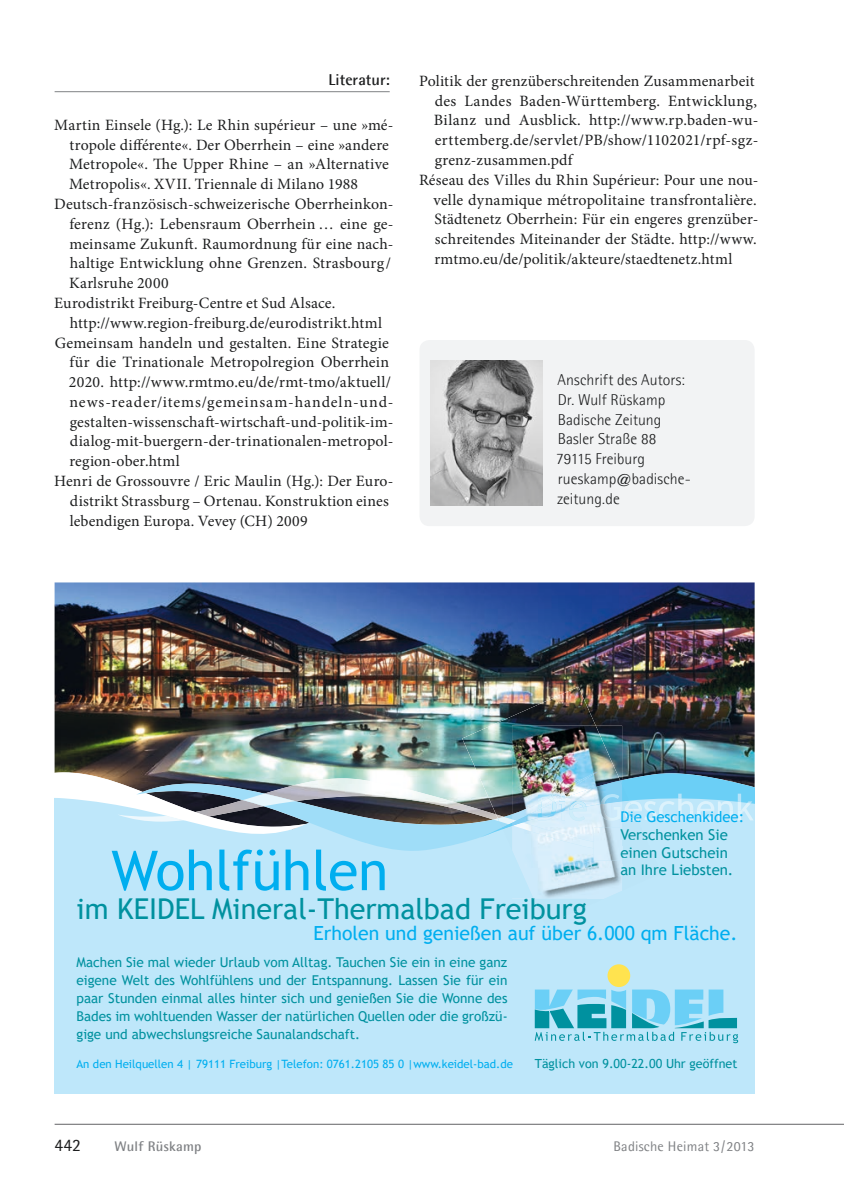
<style>
.page{position:relative;width:844px;height:1191px;background:#fff}
.page>*{position:absolute;margin:0;border:0;box-sizing:border-box;transform-origin:0 0}
.t1{font:54.95px "Trebuchet MS";color:#00aeef}
.t2{font:28.7px "Trebuchet MS";color:#00919f}
.t3{font:28.7px "Trebuchet MS";color:#00929f}
.t4{font:19.43px "Trebuchet MS";color:#00aeef}
.t5{font:17.5px "Agfa Rotis Semisans";color:#1d1e1f}
.t6{font:15.75px "Minion Pro";letter-spacing:.01em;color:#1d1e1f}
.t7{font:300 15.75px/19.8px "Agfa Rotis Semisans";letter-spacing:.005em;color:#1d1e1f}
.t8{font:15.75px "Minion Pro";letter-spacing:.055em;color:#1d1e1f}
.t9{font:700 15.75px "Agfa Rotis Semisans";letter-spacing:.005em;color:#1d1e1f}
.t10{font:14.88px/17.8px "Trebuchet MS";color:#00919f}
.t11{font:14px "Agfa Rotis Semisans";letter-spacing:.015em;color:#808285}
.t12{font:700 14px "Agfa Rotis Semisans";letter-spacing:.015em;color:#808285}
.t13{font:13.47px/18px "Trebuchet MS";color:#00919f;text-align:justify}
.t14{font:12.6px "Trebuchet MS";color:#00919f}
.t15{font:11.38px "Trebuchet MS";color:#00aeef}
.s1{color:#00aeef}
.s2{color:#00929f}
</style>
<div class="page">
<hr style="left:55px;top:1124px;width:788px;height:1px;background:#636366">
<hr style="left:55px;top:91px;width:334px;height:1px;background:#808285">
<div style="left:419px;top:340px;width:335px;height:186px;background:#f2f3f4;border-radius:10px"></div>
<img style="left:430px;top:361px;width:112px;height:144px">
<img style="left:55px;top:582px;width:699px;height:184px">
<div style="left:55px;top:857px;width:699px;height:236px;background:#bee7fa"></div>
<svg style="left:136px;top:760px;width:326px;height:6px;background:#8a9f99"></svg>
<div style="left:593px;top:827px;width:161px;height:33px;background:#bee7fa"></div>
<div style="left:607px;top:964px;width:23px;height:23px;background:#ffe34f;border-radius:50%"></div>
<svg style="left:534px;top:989px;width:204px;height:54px;background:#7ccde4"></svg>
<img style="left:620px;top:725px;width:2px;height:41px">
<img style="left:586px;top:899px;width:17px;height:7px">
<img style="left:533px;top:899px;width:53px;height:26px">
<img style="left:622px;top:860px;width:35px;height:31px">
<img style="left:462px;top:686px;width:133px;height:80px">
<img style="left:622px;top:864px;width:39px;height:11px">
<img style="left:512px;top:725px;width:108px;height:41px">
<img style="left:512px;top:857px;width:110px;height:42px">
<img style="left:593px;top:857px;width:29px;height:3px">
<img style="left:55px;top:766px;width:699px;height:91px">
<svg style="left:620px;top:864px;width:2px;height:11px"></svg>
<p class="t9" style="left:328px;top:70px;width:63px">Literatur:</p>
<p class="t6" style="left:54px;top:119px;width:341px">Martin Einsele (Hg.): Le Rhin supérieur – une »mé-</p>
<p class="t6" style="left:70px;top:138px;width:321px">tropole différente«. Der Oberrhein – eine »andere</p>
<p class="t6" style="left:69px;top:158px;width:321px">Metropole«. The Upper Rhine – an »Alternative</p>
<p class="t6" style="left:69px;top:178px;width:290px">Metropolis«. XVII. Triennale di Milano 1988</p>
<p class="t6" style="left:54px;top:198px;width:341px">Deutsch-französisch-schweizerische Oberrheinkon-</p>
<p class="t6" style="left:70px;top:217px;width:325px">ferenz (Hg.): Lebensraum Oberrhein … eine ge-</p>
<p class="t6" style="left:70px;top:237px;width:325px">meinsame Zukunft. Raumordnung für eine nach-</p>
<p class="t6" style="left:70px;top:257px;width:323px">haltige Entwicklung ohne Grenzen. Strasbourg/</p>
<p class="t6" style="left:69px;top:277px;width:101px">Karlsruhe 2000</p>
<p class="t6" style="left:54px;top:297px;width:282px">Eurodistrikt Freiburg-Centre et Sud Alsace.</p>
<p class="t6" style="left:70px;top:316px;width:314px">http://www.region-freiburg.de/eurodistrikt.html</p>
<p class="t6" style="left:55px;top:336px;width:335px">Gemeinsam handeln und gestalten. Eine Strategie</p>
<p class="t6" style="left:70px;top:356px;width:321px">für die Trinationale Metropolregion Oberrhein</p>
<p class="t6" style="left:69px;top:376px;width:323px">2020. http://www.rmtmo.eu/de/rmt-tmo/aktuell/</p>
<p class="t8" style="left:70px;top:395px;width:325px">news-reader/items/gemeinsam-handeln-und-</p>
<p class="t6" style="left:70px;top:415px;width:325px">gestalten-wissenschaft-wirtschaft-und-politik-im-</p>
<p class="t6" style="left:70px;top:435px;width:325px">dialog-mit-buergern-der-trinationalen-metropol-</p>
<p class="t6" style="left:69px;top:455px;width:112px">region-ober.html</p>
<p class="t6" style="left:54px;top:475px;width:341px">Henri de Grossouvre / Eric Maulin (Hg.): Der Euro-</p>
<p class="t6" style="left:70px;top:494px;width:320px">distrikt Strassburg – Ortenau. Konstruktion eines</p>
<p class="t6" style="left:70px;top:514px;width:239px">lebendigen Europa. Vevey (CH) 2009</p>
<p class="t6" style="left:419px;top:75px;width:337px">Politik der grenzüberschreitenden Zusammenarbeit</p>
<p class="t6" style="left:434px;top:94px;width:323px">des Landes Baden-Württemberg. Entwicklung,</p>
<p class="t6" style="left:434px;top:114px;width:326px">Bilanz und Ausblick. http://www.rp.baden-wu-</p>
<p class="t6" style="left:435px;top:134px;width:325px">erttemberg.de/servlet/PB/show/1102021/rpf-sgz-</p>
<p class="t6" style="left:434px;top:154px;width:139px">grenz-zusammen.pdf</p>
<p class="t6" style="left:419px;top:173px;width:340px">Réseau des Villes du Rhin Supérieur: Pour une nou-</p>
<p class="t6" style="left:433px;top:193px;width:324px">velle dynamique métropolitaine transfrontalière.</p>
<p class="t6" style="left:434px;top:213px;width:325px">Städtenetz Oberrhein: Für ein engeres grenzüber-</p>
<p class="t6" style="left:435px;top:233px;width:323px">schreitendes Miteinander der Städte. http://www.</p>
<p class="t6" style="left:434px;top:253px;width:299px">rmtmo.eu/de/politik/akteure/staedtenetz.html</p>
<p class="t7" style="left:556px;top:370px;width:136px">Anschrift des Autors:<br>Dr. Wulf Rüskamp<br>Badische Zeitung<br>Basler Straße 88<br>79115 Freiburg rueskamp@badische&shy;zeitung.de</p>
<p class="t1" style="left:111px;top:836px;width:278px">Wohlfühlen</p>
<p class="t10" style="left:620px;top:807px;width:125px"><span class="s1">Die Geschenkidee:<br></span><span class="s2">Vers</span>chenken Sie <span class="s2">einen</span> Gutschein <span class="s2">an Ihre</span> Liebsten.</p>
<p class="t2" style="left:76px;top:891px;width:512px">im KEIDEL Mineral-Thermalbad Fre<span class="s2">i urg</span></p>
<p class="t3" style="left:529px;top:891px;width:17px">b</p>
<p class="t4" style="left:313px;top:921px;width:425px">Erholen und genießen auf über 6.000 qm Fläche.</p>
<p class="t13" style="left:76px;top:953px;width:432px">Machen Sie mal wieder Urlaub vom Alltag. Tauchen Sie ein in eine ganz eigene Welt des Wohlfühlens und der Entspannung. Lassen Sie für ein paar Stunden einmal alles hinter sich und genießen Sie die Wonne des Bades im wohltuenden Wasser der natürlichen Quellen oder die großzü&shy;gige und abwechslungsreiche Saunalandschaft.</p>
<p class="t15" style="left:76px;top:1056px;width:438px">An den Heilquellen 4 | 79111 Freiburg |Telefon: 0761.2105 85 0 |www.keidel-bad.de</p>
<p class="t14" style="left:534px;top:1055px;width:204px">Täglich von 9.00-22.00 Uhr geöffnet</p>
<p class="t5" style="left:55px;top:1134px;width:28px">442</p>
<p class="t12" style="left:114px;top:1137px;width:88px">Wulf Rüskamp</p>
<p class="t11" style="left:613px;top:1137px;width:142px">Badische Heimat 3 / 2013</p>
</div>
